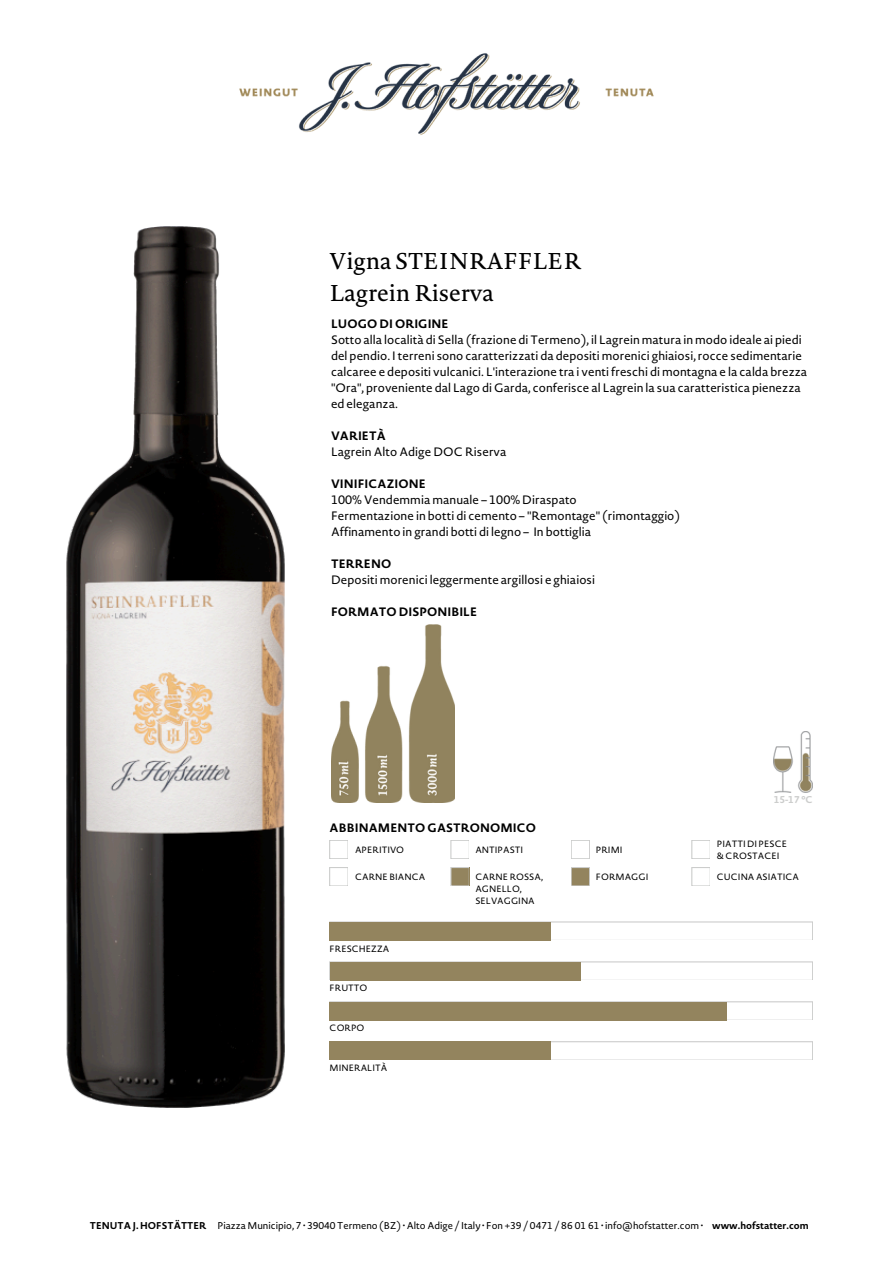
<style>
.page{position:relative;width:894px;height:1264px;background:#fff}
.page>*{position:absolute;margin:0;border:0;box-sizing:border-box;transform-origin:0 0}
.t1{font:22.5px/31.5px "Novel Pro";letter-spacing:-.005em;color:#000}
.t2{font:12px/16px "Novel Sans Pro";letter-spacing:.005em;color:#000}
.t3{font:700 12px "Novel Sans Pro";letter-spacing:.005em;color:#000}
.t4{font:9.75px "Novel Sans Pro";color:#000}
.t5{font:700 9.75px "Novel Sans Pro";color:#000}
.t6{font:700 9.75px "Novel Sans Pro";color:#cccdcc}
.t7{font:9px/12px "Novel Sans Pro";color:#000}
.s1{font-weight:700}
</style>
<div class="page">
<img style="left:239px;top:53px;width:415px;height:82px">
<img style="left:339px;top:624px;width:116px;height:178px">
<img style="left:66px;top:226px;width:273px;height:881px">
<img style="left:773px;top:731px;width:39px;height:61px">
<svg style="left:329px;top:840px;width:18px;height:18px"></svg>
<svg style="left:329px;top:867px;width:18px;height:18px"></svg>
<svg style="left:550px;top:922px;width:262px;height:18px"></svg>
<svg style="left:580px;top:961px;width:232px;height:18px"></svg>
<svg style="left:726px;top:1001px;width:86px;height:18px"></svg>
<svg style="left:550px;top:1041px;width:262px;height:18px"></svg>
<svg style="left:451px;top:840px;width:18px;height:18px"></svg>
<svg style="left:451px;top:885px;width:18px;height:1px"></svg>
<svg style="left:451px;top:867px;width:18px;height:18px"></svg>
<svg style="left:571px;top:840px;width:18px;height:18px"></svg>
<div style="left:571px;top:867px;width:18px;height:19px;background:#b6b0a1"></div>
<svg style="left:571px;top:867px;width:18px;height:18px"></svg>
<svg style="left:691px;top:840px;width:18px;height:18px"></svg>
<svg style="left:691px;top:867px;width:18px;height:18px"></svg>
<div style="left:329px;top:922px;width:221px;height:18px;background:#93845e"></div>
<div style="left:329px;top:961px;width:251px;height:19px;background:#93845e"></div>
<div style="left:329px;top:1001px;width:397px;height:19px;background:#93845e"></div>
<div style="left:329px;top:1041px;width:221px;height:19px;background:#93845e"></div>
<p class="t1" style="left:329px;top:248px;width:253px">Vigna STEINRAFFLER<br>Lagrein Riserva</p>
<p class="t2" style="left:331px;top:317px;width:477px"><span class="s1">LUOGO DI ORIGINE<br></span>Sotto alla località di Sella (frazione di Termeno), il Lagrein matura in modo ideale ai piedi del pendio. I terreni sono caratterizzati da depositi morenici ghiaiosi, rocce sedimentarie calcaree e depositi vulcanici. L'interazione tra i venti freschi di montagna e la calda brezza "Ora", proveniente dal Lago di Garda, conferisce al Lagrein la sua caratteristica pienezza ed eleganza.</p>
<h1 class="t2" style="left:331px;top:429px;width:177px"><span class="s1">VARIETÀ<br></span>Lagrein Alto Adige DOC Riserva</h1>
<h3 class="t2" style="left:331px;top:477px;width:350px"><span class="s1">VINIFICAZIONE<br></span>100% Vendemmia manuale – 100% Diraspato<br>Fermentazione in botti di cemento – "Remontage" (rimontaggio)<br>Affinamento in grandi botti di legno – In bottiglia</h3>
<h3 class="t2" style="left:331px;top:557px;width:265px"><span class="s1">TERRENO<br></span>Depositi morenici leggermente argillosi e ghiaiosi</h3>
<h3 class="t3" style="left:331px;top:606px;width:148px">FORMATO DISPONIBILE</h3>
<h3 class="t3" style="left:329px;top:821px;width:208px">ABBINAMENTO GASTRONOMICO</h3>
<p class="t7" style="left:355px;top:845px;width:51px">APERITIVO</p>
<p class="t7" style="left:355px;top:871px;width:72px">CARNE BIANCA</p>
<h4 class="t7" style="left:329px;top:944px;width:61px">FRESCHEZZA</h4>
<h2 class="t7" style="left:329px;top:983px;width:39px">FRUTTO</h2>
<h5 class="t7" style="left:329px;top:1023px;width:36px">CORPO</h5>
<h5 class="t7" style="left:329px;top:1063px;width:59px">MINERALITÀ</h5>
<h5 class="t7" style="left:475px;top:845px;width:49px">ANTIPASTI</h5>
<h5 class="t7" style="left:475px;top:871px;width:69px">CARNE ROSSA,<br>AGNELLO,<br>SELVAGGINA</h5>
<h5 class="t7" style="left:595px;top:845px;width:28px">PRIMI</h5>
<h5 class="t7" style="left:595px;top:871px;width:54px">FORMAGGI</h5>
<h2 class="t6" style="left:773px;top:795px;width:41px">15-17 °C</h2>
<h5 class="t7" style="left:716px;top:839px;width:72px">PIATTI DI PESCE &amp; CROSTACEI</h5>
<h5 class="t7" style="left:716px;top:871px;width:84px">CUCINA ASIATICA</h5>
<h5 class="t5" style="left:90px;top:1220px;width:118px">TENUTA J. HOFSTÄTTER</h5>
<h5 class="t4" style="left:217px;top:1220px;width:487px">Piazza Municipio, 7 • 39040 Termeno (BZ) • Alto Adige / Italy • Fon +39 / 0471 / 86 01 61 • info@hofstatter.com •</h5>
<h5 class="t5" style="left:712px;top:1220px;width:98px">www.hofstatter.com</h5>
</div>
